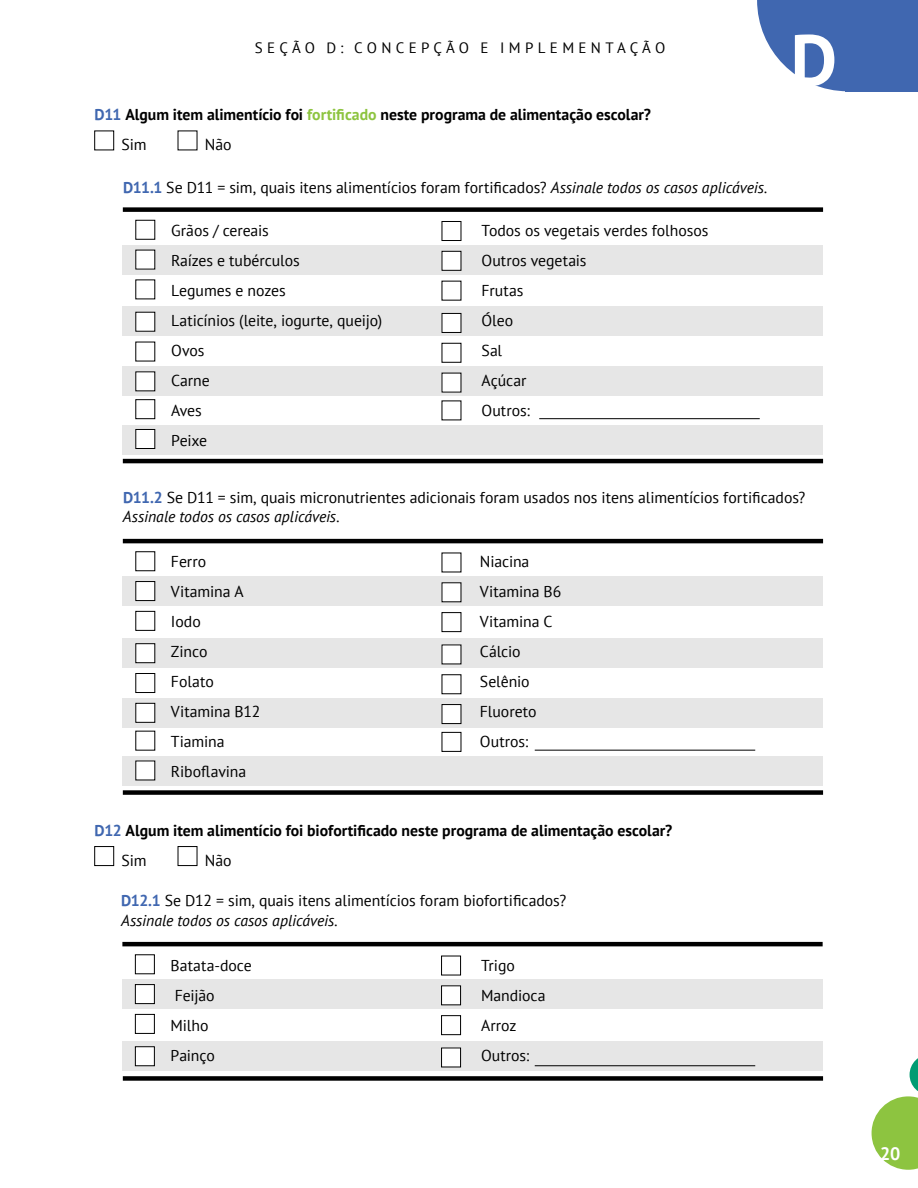
<style>
.page{position:relative;width:918px;height:1188px;background:#fff}
.page>*{position:absolute;margin:0;border:0;box-sizing:border-box;transform-origin:0 0}
.t1{font:700 72px "PT Sans";color:#fff}
.t2{font:700 18px "PT Sans";color:#fff}
.t3{font:15.75px/18.8px "PT Sans";letter-spacing:-.005em;color:#000}
.t4{font:700 15.75px/30px "PT Sans";color:#000}
.t5{font:15px "PT Sans";letter-spacing:.29em;color:#000}
.s1{color:#4067b0}
.s2{color:#8dc440}
.s3{font-weight:400}
.s4{font-weight:700;color:#4067b0}
.s5{font-style:italic}
</style>
<div class="page">
<svg style="left:872px;top:1058px;width:46px;height:112px"></svg>
<svg style="left:757px;top:0;width:161px;height:91px;background:#5679b9"></svg>
<div style="left:94px;top:131px;width:20px;height:19px;border:1px solid #000"></div>
<div style="left:123px;top:306px;width:700px;height:30px;background:#e6e6e6"></div>
<div style="left:123px;top:366px;width:700px;height:30px;background:#e6e6e6"></div>
<div style="left:123px;top:245px;width:700px;height:30px;background:#e6e6e6"></div>
<div style="left:123px;top:425px;width:700px;height:30px;background:#e6e6e6"></div>
<div style="left:123px;top:207px;width:700px;height:5px;background:#000"></div>
<hr style="left:123px;top:459px;width:700px;height:4px;background:#000">
<div style="left:136px;top:250px;width:19px;height:19px;background:#fff"></div>
<hr style="left:539px;top:418px;width:221px;height:1px;background:#000">
<div style="left:136px;top:312px;width:19px;height:19px;background:#fff"></div>
<div style="left:136px;top:372px;width:19px;height:19px;background:#fff"></div>
<div style="left:136px;top:399px;width:19px;height:20px;border:1px solid #000"></div>
<div style="left:136px;top:429px;width:19px;height:20px;background:#fff"></div>
<div style="left:136px;top:429px;width:19px;height:20px;border:1px solid #000"></div>
<div style="left:442px;top:221px;width:19px;height:20px;border:1px solid #000"></div>
<div style="left:442px;top:251px;width:19px;height:19px;background:#fff"></div>
<div style="left:442px;top:251px;width:19px;height:20px;border:1px solid #000"></div>
<div style="left:442px;top:313px;width:19px;height:19px;background:#fff"></div>
<div style="left:442px;top:313px;width:19px;height:20px;border:1px solid #000"></div>
<div style="left:442px;top:373px;width:19px;height:19px;background:#fff"></div>
<div style="left:123px;top:638px;width:700px;height:30px;background:#e6e6e6"></div>
<div style="left:123px;top:698px;width:700px;height:30px;background:#e6e6e6"></div>
<div style="left:123px;top:576px;width:700px;height:30px;background:#e6e6e6"></div>
<div style="left:123px;top:756px;width:700px;height:30px;background:#e6e6e6"></div>
<hr style="left:123px;top:539px;width:700px;height:4px;background:#000">
<div style="left:123px;top:790px;width:700px;height:5px;background:#000"></div>
<div style="left:136px;top:582px;width:19px;height:19px;background:#fff"></div>
<div style="left:136px;top:581px;width:19px;height:20px;border:1px solid #000"></div>
<div style="left:136px;top:611px;width:19px;height:20px;border:1px solid #000"></div>
<hr style="left:535px;top:750px;width:220px;height:1px;background:#000">
<div style="left:136px;top:644px;width:19px;height:19px;background:#fff"></div>
<div style="left:136px;top:673px;width:19px;height:20px;border:1px solid #000"></div>
<div style="left:136px;top:703px;width:19px;height:19px;background:#fff"></div>
<div style="left:136px;top:703px;width:19px;height:20px;border:1px solid #000"></div>
<div style="left:136px;top:761px;width:19px;height:19px;background:#fff"></div>
<div style="left:442px;top:583px;width:19px;height:19px;background:#fff"></div>
<div style="left:442px;top:612px;width:19px;height:20px;border:1px solid #000"></div>
<div style="left:442px;top:645px;width:19px;height:19px;background:#fff"></div>
<div style="left:442px;top:705px;width:19px;height:19px;background:#fff"></div>
<div style="left:442px;top:704px;width:19px;height:20px;border:1px solid #000"></div>
<div style="left:442px;top:732px;width:19px;height:20px;border:1px solid #000"></div>
<div style="left:94px;top:846px;width:20px;height:20px;border:1px solid #000"></div>
<div style="left:178px;top:846px;width:19px;height:20px;border:1px solid #000"></div>
<div style="left:122px;top:1041px;width:701px;height:30px;background:#e6e6e6"></div>
<div style="left:122px;top:979px;width:701px;height:30px;background:#e6e6e6"></div>
<hr style="left:122px;top:942px;width:701px;height:4px;background:#000">
<div style="left:123px;top:1076px;width:700px;height:5px;background:#000"></div>
<div style="left:135px;top:955px;width:20px;height:19px;border:1px solid #000"></div>
<div style="left:135px;top:985px;width:19px;height:19px;background:#fff"></div>
<div style="left:135px;top:984px;width:20px;height:20px;border:1px solid #000"></div>
<div style="left:135px;top:1014px;width:20px;height:20px;border:1px solid #000"></div>
<div style="left:135px;top:1047px;width:19px;height:19px;background:#fff"></div>
<div style="left:135px;top:1047px;width:20px;height:19px;border:1px solid #000"></div>
<div style="left:441px;top:956px;width:20px;height:19px;border:1px solid #000"></div>
<div style="left:442px;top:986px;width:19px;height:19px;background:#fff"></div>
<div style="left:441px;top:986px;width:20px;height:19px;border:1px solid #000"></div>
<div style="left:441px;top:1015px;width:20px;height:20px;border:1px solid #000"></div>
<div style="left:442px;top:1048px;width:19px;height:19px;background:#fff"></div>
<div style="left:441px;top:1048px;width:20px;height:19px;border:1px solid #000"></div>
<hr style="left:535px;top:1065px;width:220px;height:1px;background:#000">
<p class="t5" style="left:255px;top:38px;width:412px">SEÇÃO D: CONCEPÇÃO E IMPLEMENTAÇÃO</p>
<p class="t4" style="left:122px;top:99px;width:531px;text-indent:-27px"><span class="s1">D11</span> Algum item alimentício foi <span class="s2">fortificado</span> neste programa de alimentação escolar?<br><span class="s3">Sim</span></p>
<p class="t3" style="left:205px;top:135px;width:28px">Não</p>
<p class="t3" style="left:123px;top:178px;width:646px"><span class="s4">D11.1</span> Se D11 = sim, quais itens alimentícios foram fortificados? <span class="s5">Assinale todos os casos aplicáveis.</span></p>
<p class="t3" style="left:171px;top:221px;width:99px">Grãos / cereais</p>
<p class="t3" style="left:482px;top:221px;width:228px">Todos os vegetais verdes folhosos</p>
<p class="t3" style="left:171px;top:251px;width:130px">Raízes e tubérculos</p>
<p class="t3" style="left:482px;top:251px;width:107px">Outros vegetais</p>
<p class="t3" style="left:171px;top:281px;width:116px">Legumes e nozes</p>
<p class="t3" style="left:482px;top:281px;width:43px">Frutas</p>
<p class="t3" style="left:171px;top:311px;width:213px">Laticínios (leite, iogurte, queijo)</p>
<p class="t3" style="left:482px;top:311px;width:33px">Óleo</p>
<p class="t3" style="left:171px;top:341px;width:35px">Ovos</p>
<p class="t3" style="left:482px;top:341px;width:22px">Sal</p>
<p class="t3" style="left:171px;top:371px;width:40px">Carne</p>
<p class="t3" style="left:482px;top:371px;width:46px">Açúcar</p>
<p class="t3" style="left:171px;top:401px;width:32px">Aves</p>
<p class="t3" style="left:482px;top:401px;width:50px">Outros:</p>
<p class="t3" style="left:171px;top:431px;width:38px">Peixe</p>
<h1 class="t1" style="left:791px;top:13px;width:48px">D</h1>
<p class="t3" style="left:123px;top:488px;width:684px"><span class="s4">D11.2</span> Se D11 = sim, quais micronutrientes adicionais foram usados nos itens alimentícios fortificados?<br><span class="s5">Assinale todos os casos aplicáveis.</span></p>
<p class="t3" style="left:171px;top:552px;width:37px">Ferro</p>
<p class="t3" style="left:480px;top:552px;width:51px">Niacina</p>
<p class="t3" style="left:171px;top:582px;width:74px">Vitamina A</p>
<p class="t3" style="left:480px;top:582px;width:83px">Vitamina B6</p>
<p class="t3" style="left:171px;top:612px;width:31px">Iodo</p>
<p class="t3" style="left:480px;top:612px;width:74px">Vitamina C</p>
<p class="t3" style="left:171px;top:642px;width:38px">Zinco</p>
<p class="t3" style="left:480px;top:642px;width:42px">Cálcio</p>
<p class="t3" style="left:171px;top:672px;width:44px">Folato</p>
<p class="t3" style="left:480px;top:672px;width:51px">Selênio</p>
<p class="t3" style="left:171px;top:702px;width:91px">Vitamina B12</p>
<p class="t3" style="left:480px;top:702px;width:58px">Fluoreto</p>
<p class="t3" style="left:171px;top:732px;width:55px">Tiamina</p>
<p class="t3" style="left:480px;top:732px;width:50px">Outros:</p>
<p class="t3" style="left:171px;top:762px;width:77px">Riboflavina</p>
<p class="t4" style="left:122px;top:815px;width:552px;text-indent:-27px"><span class="s1">D12</span> Algum item alimentício foi biofortificado neste programa de alimentação escolar?<br><span class="s3">Sim</span></p>
<p class="t3" style="left:205px;top:850px;width:28px">Não</p>
<p class="t3" style="left:121px;top:891px;width:447px;line-height:19.5px"><span class="s4">D12.1</span> Se D12 = sim, quais itens alimentícios foram biofortificados?<br><span class="s5">Assinale todos os casos aplicáveis.</span></p>
<p class="t3" style="left:171px;top:956px;width:83px">Batata-doce</p>
<p class="t3" style="left:481px;top:956px;width:35px">Trigo</p>
<p class="t3" style="left:175px;top:986px;width:41px">Feijão</p>
<p class="t3" style="left:481px;top:986px;width:66px">Mandioca</p>
<p class="t3" style="left:171px;top:1016px;width:39px">Milho</p>
<p class="t3" style="left:481px;top:1016px;width:37px">Arroz</p>
<p class="t3" style="left:171px;top:1046px;width:46px">Painço</p>
<p class="t3" style="left:481px;top:1046px;width:50px">Outros:</p>
<p class="t2" style="left:880px;top:1142px;width:22px">20</p>
</div>
